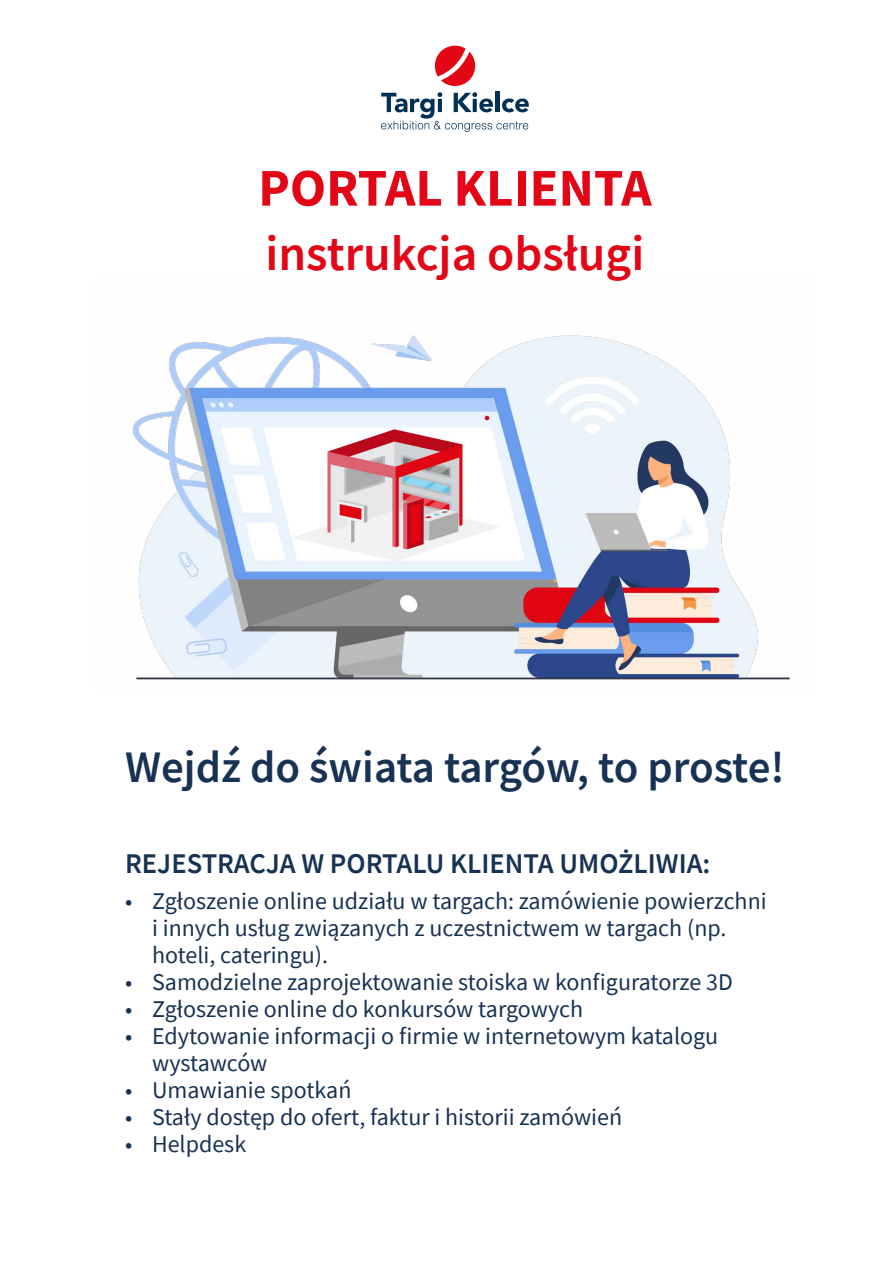
<style>
.page{position:relative;width:893px;height:1263px;background:#fff}
.page>*{position:absolute;margin:0;border:0;box-sizing:border-box;transform-origin:0 0}
.t1{font:700 53.1px "Source Sans Pro";color:#e30617}
.t2{font:600 49.65px "Source Sans Pro";color:#e30617}
.t3{font:600 45px "Source Sans Pro";letter-spacing:-.005em;color:#173253}
.t4{font:600 28.5px "Source Sans Pro";color:#173253}
.t5{font:24px/27px "Source Sans Pro";color:#173253}
</style>
<div class="page">
<img style="left:132px;top:335px;width:658px;height:345px">
<svg style="left:381px;top:45px;width:148px;height:87px"></svg>
<h1 class="t1" style="left:258px;top:152px;width:395px">PORTAL KLIENTA</h1>
<h2 class="t2" style="left:265px;top:221px;width:380px">instrukcja obsługi</h2>
<h3 class="t3" style="left:125px;top:738px;width:661px">Wejdź do świata targów, to proste!</h3>
<p class="t4" style="left:125px;top:845px;width:587px">REJESTRACJA W PORTALU KLIENTA UMOŻLIWIA:</p>
<p class="t5" style="left:152px;top:888px;width:616px;text-indent:-27px">• Zgłoszenie online udziału w targach: zamówienie powierzchni i innych usług związanych z uczestnictwem w targach (np. hoteli, cateringu).</p>
<p class="t5" style="left:125px;top:969px;width:609px">• Samodzielne zaprojektowanie stoiska w konfiguratorze 3D</p>
<p class="t5" style="left:125px;top:996px;width:459px">• Zgłoszenie online do konkursów targowych</p>
<p class="t5" style="left:152px;top:1023px;width:568px;text-indent:-27px">• Edytowanie informacji o firmie w internetowym katalogu wystawców</p>
<p class="t5" style="left:125px;top:1077px;width:228px">• Umawianie spotkań</p>
<p class="t5" style="left:125px;top:1104px;width:499px">• Stały dostęp do ofert, faktur i historii zamówień</p>
<p class="t5" style="left:125px;top:1131px;width:123px">• Helpdesk</p>
</div>
